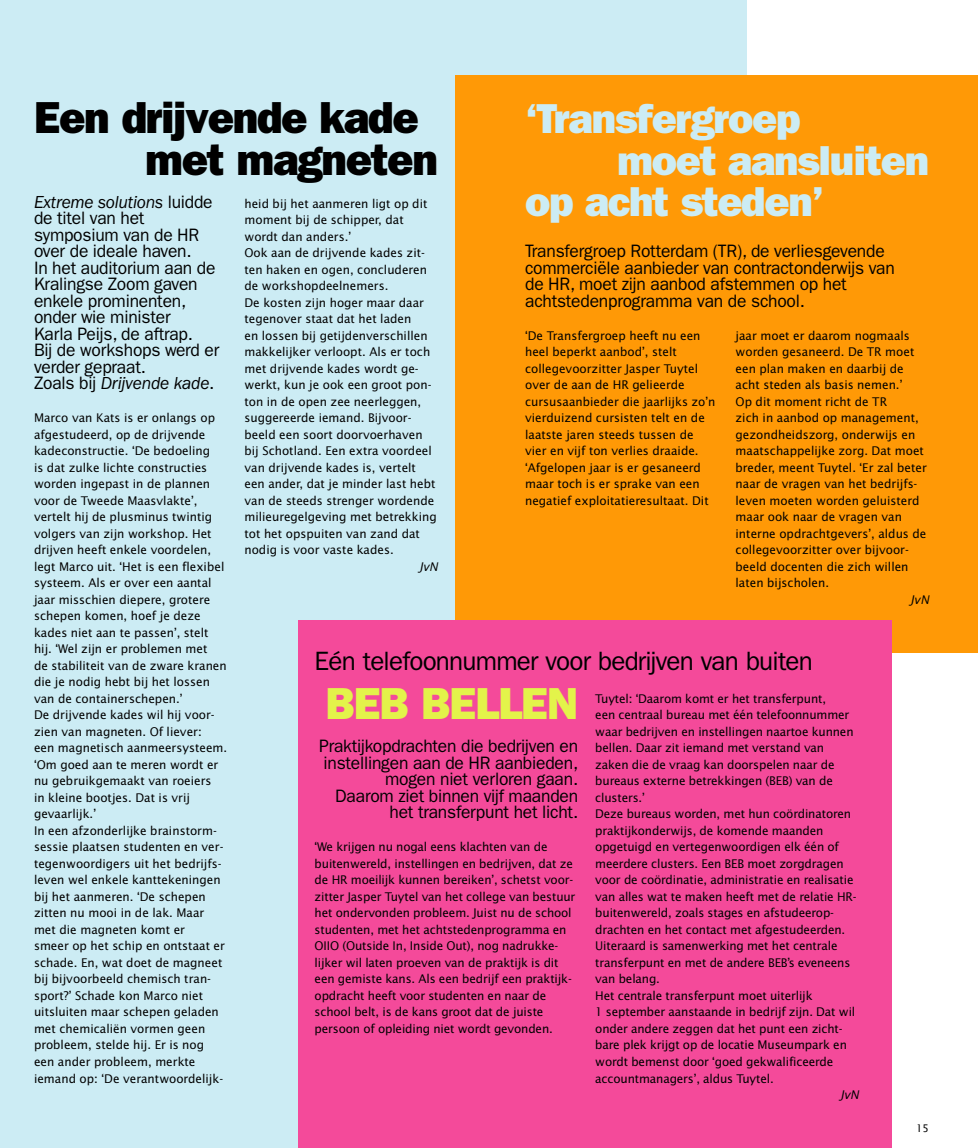
<style>
.page{position:relative;width:978px;height:1148px;background:#fff}
.page>*{position:absolute;margin:0;border:0;box-sizing:border-box;transform-origin:0 0}
.t1{font:800 45px/41.2px "Franklin Gothic";letter-spacing:-.03em;color:#000}
.t2{font:800 45px "Franklin Gothic";letter-spacing:-.03em;color:#e3f34a}
.t3{font:800 42px "Franklin Gothic";letter-spacing:-.03em;color:#ccecf4}
.t4{font:26.55px "Franklin Gothic";letter-spacing:-.03em;color:#000}
.t5{font:18px/16.5px "Franklin Gothic";letter-spacing:-.01em;color:#000}
.t6{font:12px/16.5px "Lucida Sans";color:#000}
.t7{font:italic 12px "Lucida Sans";color:#000}
.t8{font:10.5px "Lucida Sans";color:#000}
.s1{font-style:italic}
</style>
<div class="page">
<div style="left:0;top:0;width:746px;height:1147px;background:#ccecf4"></div>
<div style="left:455px;top:76px;width:523px;height:577px;background:#ff9906"></div>
<div style="left:298px;top:620px;width:594px;height:527px;background:#f44a9a"></div>
<h1 class="t1" style="left:145px;top:101px;width:294px;text-indent:-111px">Een drijvende kade met magneten</h1>
<h2 class="t3" style="left:525px;top:104px;width:277px">‘Transfergroep</h2>
<h2 class="t3" style="left:617px;top:146px;width:313px">moet aansluiten</h2>
<h2 class="t3" style="left:525px;top:187px;width:300px">op acht steden’</h2>
<p class="t5" style="left:34px;top:195px;width:187px"><span class="s1">Extreme solutions</span> luidde de titel van het symposium van de HR over de ideale haven.<br>In het auditorium aan de<br>Kralingse Zoom gaven enkele prominenten, onder wie minister<br>Karla Peijs, de aftrap.<br>Bij de workshops werd er verder gepraat.<br>Zoals bij <span class="s1">Drijvende kade</span>.</p>
<p class="t6" style="left:244px;top:196px;width:194px">heid bij het aanmeren ligt op dit moment bij de schipper, dat wordt dan anders.’<br>Ook aan de drijvende kades zit&shy;ten haken en ogen, concluderen de workshopdeelnemers.<br>De kosten zijn hoger maar daar tegenover staat dat het laden<br>en lossen bij getijdenverschillen makkelijker verloopt. Als er toch met drijvende kades wordt ge&shy;werkt, kun je ook een groot pon&shy;ton in de open zee neerleggen, suggereerde iemand. Bijvoor&shy;beeld een soort doorvoerhaven bij Schotland. Een extra voordeel van drijvende kades is, vertelt een ander, dat je minder last hebt van de steeds strenger wordende milieuregelgeving met betrekking tot het opspuiten van zand dat nodig is voor vaste kades.</p>
<p class="t7" style="left:418px;top:561px;width:21px">JvN</p>
<h3 class="t5" style="left:525px;top:244px;width:371px">Transfergroep Rotterdam (TR), de verliesgevende commerciële aanbieder van contractonderwijs van de HR, moet zijn aanbod afstemmen op het achtstedenprogramma van de school.</h3>
<p class="t6" style="left:525px;top:328px;width:192px">‘De Transfergroep heeft nu een heel beperkt aanbod’, stelt collegevoorzitter Jasper Tuytel over de aan de HR gelieerde cursusaanbieder die jaarlijks zo’n vierduizend cursisten telt en de laatste jaren steeds tussen de vier en vijf ton verlies draaide. ‘Afgelopen jaar is er gesaneerd maar toch is er sprake van een negatief exploitatieresultaat. Dit</p>
<p class="t6" style="left:736px;top:328px;width:193px">jaar moet er daarom nogmaals worden gesaneerd. De TR moet een plan maken en daarbij de acht steden als basis nemen.’<br>Op dit moment richt de TR<br>zich in aanbod op management, gezondheidszorg, onderwijs en maatschappelijke zorg. Dat moet breder, meent Tuytel. ‘Er zal beter naar de vragen van het bedrijfs&shy;leven moeten worden geluisterd maar ook naar de vragen van interne opdrachtgevers’, aldus de collegevoorzitter over bijvoor&shy;beeld docenten die zich willen laten bijscholen.</p>
<p class="t7" style="left:909px;top:594px;width:21px">JvN</p>
<p class="t6" style="left:34px;top:410px;width:195px">Marco van Kats is er onlangs op afgestudeerd, op de drijvende kadeconstructie. ‘De bedoeling<br>is dat zulke lichte constructies worden ingepast in de plannen voor de Tweede Maasvlakte’, vertelt hij de plusminus twintig volgers van zijn workshop. Het drijven heeft enkele voordelen, legt Marco uit. ‘Het is een flexibel systeem. Als er over een aantal jaar misschien diepere, grotere schepen komen, hoef je deze kades niet aan te passen’, stelt hij. ‘Wel zijn er problemen met<br>de stabiliteit van de zware kranen die je nodig hebt bij het lossen van de containerschepen.’<br>De drijvende kades wil hij voor&shy;zien van magneten. Of liever:<br>een magnetisch aanmeersysteem. ‘Om goed aan te meren wordt er nu gebruikgemaakt van roeiers<br>in kleine bootjes. Dat is vrij gevaarlijk.’<br>In een afzonderlijke brainstorm&shy;sessie plaatsen studenten en ver&shy;tegenwoordigers uit het bedrijfs&shy;leven wel enkele kanttekeningen bij het aanmeren. ‘De schepen zitten nu mooi in de lak. Maar met die magneten komt er<br>smeer op het schip en ontstaat er schade. En, wat doet de magneet bij bijvoorbeeld chemisch tran&shy;sport?’ Schade kon Marco niet uitsluiten maar schepen geladen met chemicaliën vormen geen probleem, stelde hij. Er is nog een ander probleem, merkte iemand op: ‘De verantwoordelijk-</p>
<h3 class="t4" style="left:315px;top:651px;width:500px">Eén telefoonnummer voor bedrijven van buiten</h3>
<h1 class="t2" style="left:325px;top:688px;width:254px">BEB BELLEN</h1>
<p class="t6" style="left:595px;top:691px;width:263px">Tuytel: ‘Daarom komt er het transferpunt,<br>een centraal bureau met één telefoonnummer waar bedrijven en instellingen naartoe kunnen bellen. Daar zit iemand met verstand van zaken die de vraag kan doorspelen naar de bureaus externe betrekkingen (BEB) van de clusters.’<br>Deze bureaus worden, met hun coördinatoren praktijkonderwijs, de komende maanden opgetuigd en vertegenwoordigen elk één of meerdere clusters. Een BEB moet zorgdragen voor de coördinatie, administratie en realisatie van alles wat te maken heeft met de relatie HR&shy;buitenwereld, zoals stages en afstudeerop&shy;drachten en het contact met afgestudeerden.<br>Uiteraard is samenwerking met het centrale transferpunt en met de andere BEB’s eveneens van belang.<br>Het centrale transferpunt moet uiterlijk<br>1 september aanstaande in bedrijf zijn. Dat wil onder andere zeggen dat het punt een zicht&shy;bare plek krijgt op de locatie Museumpark en wordt bemenst door ‘goed gekwalificeerde accountmanagers’, aldus Tuytel.</p>
<p class="t7" style="left:839px;top:1089px;width:21px">JvN</p>
<h3 class="t5" style="left:319px;top:739px;width:261px;text-align:right">Praktijkopdrachten die bedrijven en instellingen aan de HR aanbieden, mogen niet verloren gaan.<br>Daarom ziet binnen vijf maanden het transferpunt het licht.</h3>
<p class="t6" style="left:315px;top:839px;width:262px">‘We krijgen nu nogal eens klachten van de buitenwereld, instellingen en bedrijven, dat ze de HR moeilijk kunnen bereiken’, schetst voor&shy;zitter Jasper Tuytel van het college van bestuur het ondervonden probleem. Juist nu de school studenten, met het achtstedenprogramma en OIIO (Outside In, Inside Out), nog nadrukke&shy;lijker wil laten proeven van de praktijk is dit een gemiste kans. Als een bedrijf een praktijk&shy;opdracht heeft voor studenten en naar de school belt, is de kans groot dat de juiste persoon of opleiding niet wordt gevonden.</p>
<p class="t8" style="left:916px;top:1123px;width:15px">15</p>
</div>
